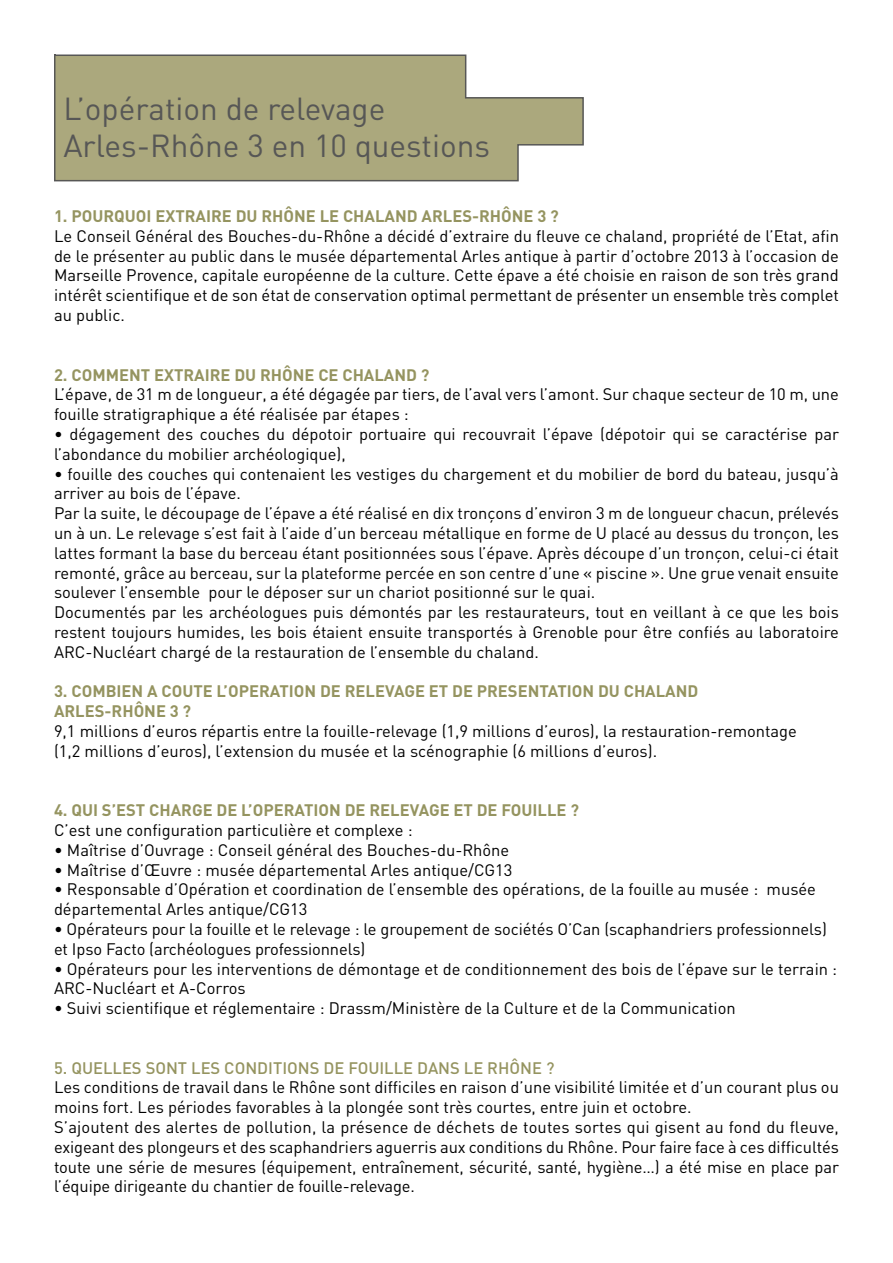
<style>
.page{position:relative;width:893px;height:1263px;background:#fff}
.page>*{position:absolute;margin:0;border:0;box-sizing:border-box;transform-origin:0 0}
.t1{font:31.5px/37.8px "DIN";color:#575756}
.t2{font:16.5px/19.8px "DIN";color:#000}
.t3{font:700 16.5px/19.8px "DIN";color:#959460}
.t4{font:500 16.5px "DIN";color:#959460}
</style>
<div class="page">
<svg style="left:54px;top:54px;width:530px;height:128px;background:#b2af8a"></svg>
<h1 class="t1" style="left:63px;top:89px;width:428px">L’opération de relevage<br>Arles-Rhône 3 en 10 questions</h1>
<p class="t3" style="left:54px;top:205px;width:506px">1. POURQUOI EXTRAIRE DU RHÔNE LE CHALAND ARLES-RHÔNE 3 ?</p>
<p class="t2" style="left:54px;top:226px;width:786px;text-align:justify">Le Conseil Général des Bouches-du-Rhône a décidé d’extraire du fleuve ce chaland, propriété de l’Etat, afin de le présenter au public dans le musée départemental Arles antique à partir d’octobre 2013 à l’occasion de Marseille Provence, capitale européenne de la culture. Cette épave a été choisie en raison de son très grand intérêt scientifique et de son état de conservation optimal permettant de présenter un ensemble très complet au public.</p>
<p class="t3" style="left:54px;top:364px;width:377px">2. COMMENT EXTRAIRE DU RHÔNE CE CHALAND ?</p>
<p class="t2" style="left:54px;top:384px;width:786px">L’épave, de 31 m de longueur, a été dégagée par tiers, de l’aval vers l’amont. Sur chaque secteur de 10 m, une fouille stratigraphique a été réalisée par étapes :</p>
<p class="t2" style="left:54px;top:424px;width:786px">• dégagement des couches du dépotoir portuaire qui recouvrait l’épave (dépotoir qui se caractérise par l’abondance du mobilier archéologique),</p>
<p class="t2" style="left:54px;top:463px;width:786px">• fouille des couches qui contenaient les vestiges du chargement et du mobilier de bord du bateau, jusqu’à arriver au bois de l’épave.<br>Par la suite, le découpage de l’épave a été réalisé en dix tronçons d’environ 3 m de longueur chacun, prélevés un à un. Le relevage s’est fait à l’aide d’un berceau métallique en forme de U placé au dessus du tronçon, les lattes formant la base du berceau étant positionnées sous l’épave. Après découpe d’un tronçon, celui-ci était remonté, grâce au berceau, sur la plateforme percée en son centre d’une « piscine ». Une grue venait ensuite soulever l’ensemble pour le déposer sur un chariot positionné sur le quai.<br>Documentés par les archéologues puis démontés par les restaurateurs, tout en veillant à ce que les bois restent toujours humides, les bois étaient ensuite transportés à Grenoble pour être confiés au laboratoire ARC-Nucléart chargé de la restauration de l’ensemble du chaland.</p>
<p class="t3" style="left:54px;top:681px;width:646px">3. COMBIEN A COUTE L’OPERATION DE RELEVAGE ET DE PRESENTATION DU CHALAND<br>ARLES-RHÔNE 3 ?</p>
<p class="t2" style="left:54px;top:721px;width:744px">9,1 millions d’euros répartis entre la fouille-relevage (1,9 millions d’euros), la restauration-remontage (1,2 millions d’euros), l’extension du musée et la scénographie (6 millions d’euros).</p>
<p class="t3" style="left:54px;top:799px;width:526px">4. QUI S’EST CHARGE DE L’OPERATION DE RELEVAGE ET DE FOUILLE ?</p>
<p class="t2" style="left:54px;top:820px;width:360px">C’est une configuration particulière et complexe :</p>
<p class="t2" style="left:54px;top:840px;width:457px">• Maîtrise d’Ouvrage : Conseil général des Bouches-du-Rhône</p>
<p class="t2" style="left:54px;top:859px;width:460px">• Maîtrise d’Œuvre : musée départemental Arles antique/CG13</p>
<p class="t2" style="left:54px;top:879px;width:763px">• Responsable d’Opération et coordination de l’ensemble des opérations, de la fouille au musée : musée départemental Arles antique/CG13</p>
<p class="t2" style="left:54px;top:919px;width:774px">• Opérateurs pour la fouille et le relevage : le groupement de sociétés O’Can (scaphandriers professionnels) et Ipso Facto (archéologues professionnels)</p>
<p class="t2" style="left:54px;top:958px;width:785px">• Opérateurs pour les interventions de démontage et de conditionnement des bois de l’épave sur le terrain :<br>ARC-Nucléart et A-Corros</p>
<p class="t2" style="left:54px;top:998px;width:683px">• Suivi scientifique et réglementaire : Drassm/Ministère de la Culture et de la Communication</p>
<p class="t4" style="left:54px;top:1057px;width:502px">5. QUELLES SONT LES CONDITIONS DE FOUILLE DANS LE RHÔNE ?</p>
<p class="t2" style="left:54px;top:1077px;width:786px">Les conditions de travail dans le Rhône sont difficiles en raison d’une visibilité limitée et d’un courant plus ou moins fort. Les périodes favorables à la plongée sont très courtes, entre juin et octobre.<br>S’ajoutent des alertes de pollution, la présence de déchets de toutes sortes qui gisent au fond du fleuve, exigeant des plongeurs et des scaphandriers aguerris aux conditions du Rhône. Pour faire face à ces difficultés toute une série de mesures (équipement, entraînement, sécurité, santé, hygiène…) a été mise en place par l’équipe dirigeante du chantier de fouille-relevage.</p>
</div>
